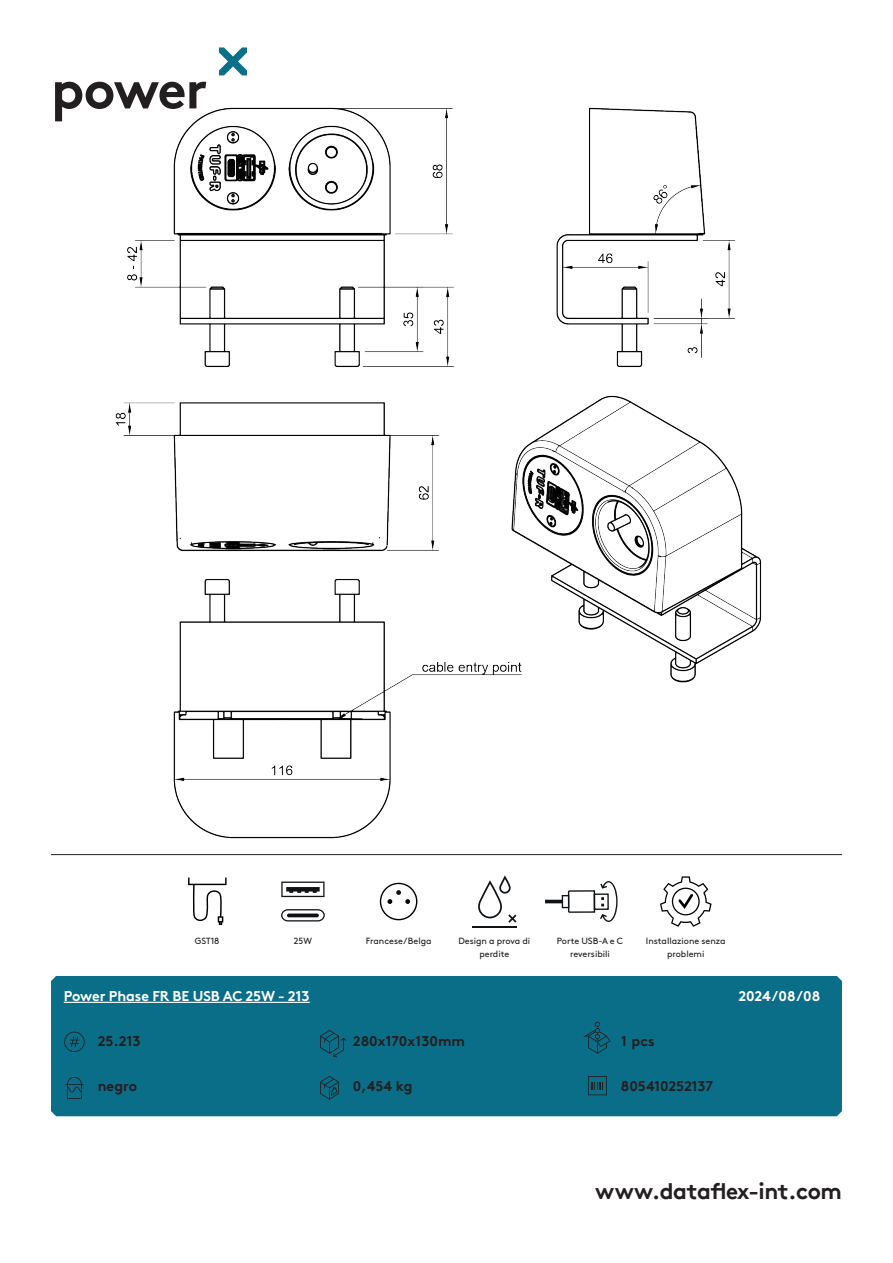
<style>
.page{position:relative;width:893px;height:1263px;background:#fff}
.page>*{position:absolute;margin:0;border:0;box-sizing:border-box;transform-origin:0 0}
.t1{font:700 54px "Brown Pro TT";letter-spacing:-.03em;color:#231f20}
.t2{font:700 22.5px "Brown Pro TT";letter-spacing:-.02em;color:#231f20}
.specificaties{font:700 14.25px "Brown Pro TT";color:#231f20}
.t3{font:700 14.25px "Brown Pro TT";color:#fff}
.onderschrift{font:9px/12.8px "Brown";color:#231f20;text-align:center}
</style>
<div class="page">
<svg style="left:219px;top:47px;width:28px;height:28px"></svg>
<hr style="left:51px;top:854px;width:791px;height:1px;background:#231f20">
<svg style="left:188px;top:877px;width:39px;height:48px"></svg>
<svg style="left:281px;top:909px;width:44px;height:12px"></svg>
<svg style="left:287px;top:913px;width:32px;height:4px"></svg>
<svg style="left:281px;top:881px;width:44px;height:16px"></svg>
<svg style="left:380px;top:883px;width:37px;height:37px"></svg>
<hr style="left:472px;top:926px;width:44px;height:2px;background:#101315">
<svg style="left:478px;top:875px;width:38px;height:48px"></svg>
<div style="left:562px;top:895px;width:7px;height:13px;border:1px solid #101315"></div>
<hr style="left:545px;top:900px;width:17px;height:3px;background:#101315">
<svg style="left:567px;top:881px;width:51px;height:41px"></svg>
<svg style="left:660px;top:876px;width:52px;height:51px"></svg>
<div style="left:51px;top:976px;width:791px;height:140px;background:#0b6e88"></div>
<img style="left:66px;top:107px;width:761px;height:748px">
<svg style="left:64px;top:1032px;width:21px;height:20px"></svg>
<svg style="left:65px;top:1077px;width:18px;height:22px"></svg>
<svg style="left:320px;top:1030px;width:26px;height:27px"></svg>
<svg style="left:583px;top:1022px;width:27px;height:32px"></svg>
<svg style="left:320px;top:1076px;width:19px;height:24px"></svg>
<svg style="left:588px;top:1076px;width:19px;height:19px"></svg>
<hr style="left:64px;top:1002px;width:246px;height:1px;background:#fff">
<h1 class="t1" style="left:51px;top:46px;width:158px">power</h1>
<p class="onderschrift" style="left:195px;top:934px;width:26px">GST18</p>
<p class="onderschrift" style="left:294px;top:934px;width:20px">25W</p>
<p class="onderschrift" style="left:366px;top:934px;width:67px">Francese/Belga</p>
<p class="onderschrift" style="left:458px;top:934px;width:73px">Design a prova di perdite</p>
<p class="onderschrift" style="left:557px;top:934px;width:68px">Porte USB-A e C reversibili</p>
<p class="onderschrift" style="left:646px;top:934px;width:81px">Installazione senza problemi</p>
<h3 class="t3" style="left:64px;top:985px;width:247px">Power Phase FR BE USB AC 25W - 213</h3>
<h3 class="t3" style="left:738px;top:985px;width:83px">2024/08/08</h3>
<h3 class="specificaties" style="left:98px;top:1029px;width:44px">25.213</h3>
<p class="specificaties" style="left:98px;top:1074px;width:41px">negro</p>
<p class="specificaties" style="left:353px;top:1029px;width:114px">280x170x130mm</p>
<p class="specificaties" style="left:621px;top:1029px;width:35px">1 pcs</p>
<p class="specificaties" style="left:353px;top:1074px;width:61px">0,454 kg</p>
<h3 class="specificaties" style="left:621px;top:1074px;width:94px">805410252137</h3>
<h2 class="t2" style="left:595px;top:1173px;width:248px">www.dataflex-int.com</h2>
</div>
